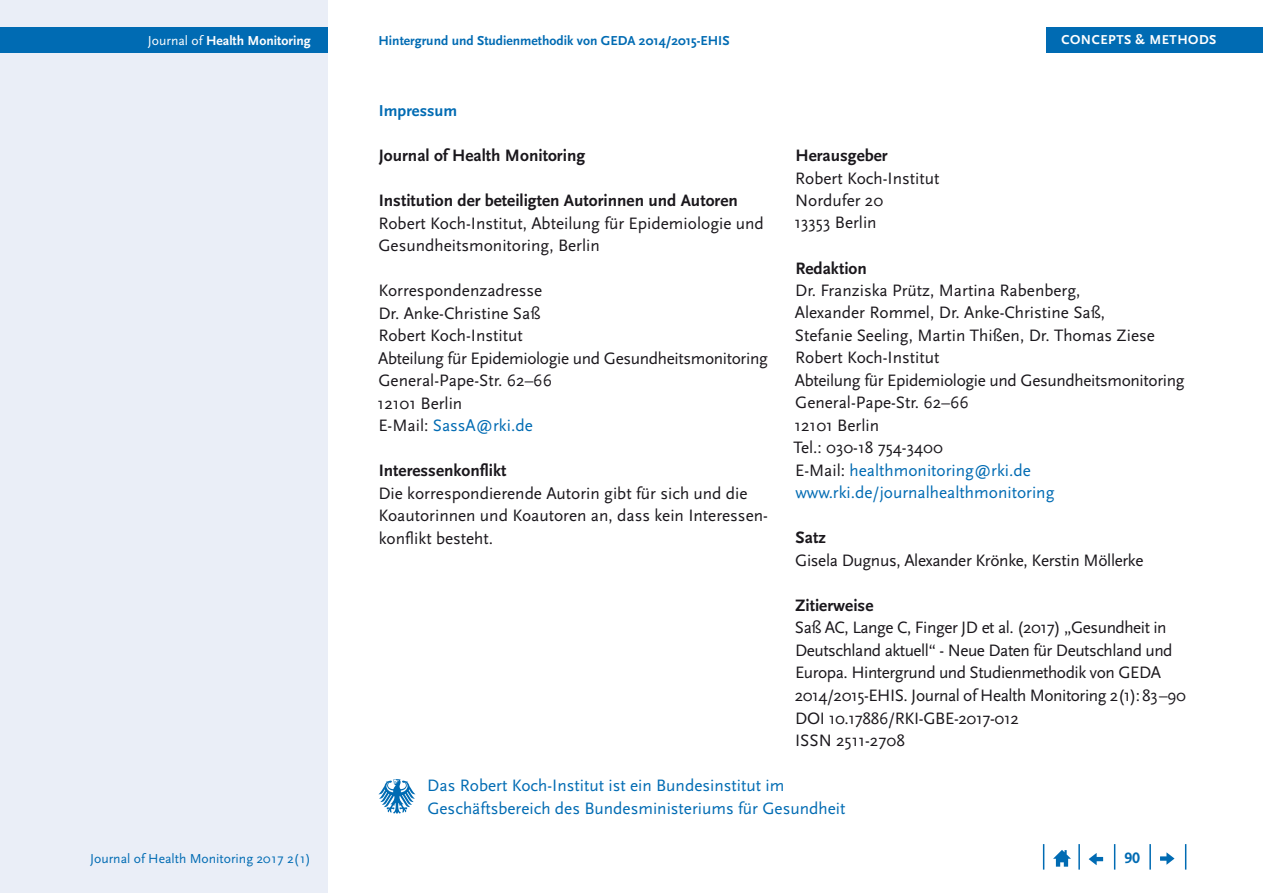
<style>
.page{position:relative;width:1263px;height:893px;background:#fff}
.page>*{position:absolute;margin:0;border:0;box-sizing:border-box;transform-origin:0 0}
.Impressum_Copy{font:17.25px/22.5px "Scala Sans Pro";color:#1a171c}
.Impressum_Copy-2{font:17.25px/22.5px "Scala Sans Pro";letter-spacing:-.025em;color:#1a171c}
.Impressum_Copy-3{font:17.25px/22.5px "Scala Sans Pro";color:#006bb3}
.Impressum_Copy-4{font:17.25px/22.5px "Scala Sans Pro";letter-spacing:-.02em;color:#1a171c}
.Impressum_Copy-5{font:700 17.25px "Scala Sans Pro";color:#1a171c}
.Copy{font:17.25px/22.5px "Scala Sans Pro";color:#1a171c}
.t1{font:700 16.5px "Scala Sans Pro";color:#006bb3}
.t2{font:700 15.75px "Scala Sans Pro";color:#006bb3}
.t3{font:700 13.65px "Scala Sans Pro";color:#006bb3}
.t4{font:13.65px "Scala Sans Pro";color:#006bb3}
.t5{font:700 13.65px "Scala Sans Pro";color:#fff}
.t6{font:700 13.5px "Scala Sans Pro";letter-spacing:.04em;color:#fff}
.s1{font-weight:400}
.s2{color:#1a171c}
</style>
<div class="page">
<div style="left:0;top:0;width:327px;height:893px;background:#eaeef7"></div>
<div style="left:0;top:28px;width:327px;height:25px;background:#006bb3"></div>
<svg style="left:1185px;top:844px;width:1px;height:26px"></svg>
<hr style="left:1149px;top:844px;width:2px;height:26px;background:#006bb3">
<svg style="left:1114px;top:844px;width:1px;height:26px"></svg>
<hr style="left:1078px;top:844px;width:2px;height:26px;background:#006bb3">
<svg style="left:1043px;top:844px;width:1px;height:26px"></svg>
<svg style="left:1053px;top:850px;width:18px;height:17px"></svg>
<svg style="left:1089px;top:853px;width:14px;height:12px"></svg>
<svg style="left:1160px;top:852px;width:14px;height:13px"></svg>
<div style="left:1046px;top:28px;width:217px;height:25px;background:#006bb3"></div>
<svg style="left:378px;top:779px;width:37px;height:35px"></svg>
<p class="t5" style="left:148px;top:33px;width:164px"><span class="s1">Journal of</span> Health Monitoring</p>
<p class="t3" style="left:378px;top:33px;width:353px">Hintergrund und Studienmethodik von GEDA 2014/2015-EHIS</p>
<h1 class="t1" style="left:379px;top:101px;width:80px">Impressum</h1>
<p class="Impressum_Copy-5" style="left:379px;top:145px;width:208px">Journal of Health Monitoring</p>
<h2 class="Impressum_Copy-5" style="left:379px;top:190px;width:361px">Institution der beteiligten Autorinnen und Autoren</h2>
<p class="Copy" style="left:378px;top:212px;width:387px">Robert Koch-Institut, Abteilung für Epidemiologie und<br>Gesundheitsmonitoring, Berlin</p>
<p class="Impressum_Copy" style="left:378px;top:279px;width:165px">Korrespondenzadresse</p>
<p class="Impressum_Copy" style="left:378px;top:302px;width:163px">Dr. Anke-Christine Saß</p>
<p class="Impressum_Copy" style="left:378px;top:324px;width:146px">Robert Koch-Institut</p>
<p class="Impressum_Copy-4" style="left:378px;top:347px;width:391px">Abteilung für Epidemiologie und Gesundheitsmonitoring</p>
<p class="Impressum_Copy" style="left:378px;top:369px;width:175px">General-Pape-Str. 62–66</p>
<p class="Impressum_Copy" style="left:378px;top:392px;width:86px">12101 Berlin</p>
<p class="Impressum_Copy-3" style="left:378px;top:414px;width:156px"><span class="s2">E-Mail:</span> SassA@rki.de</p>
<h2 class="Impressum_Copy-5" style="left:379px;top:460px;width:129px">Interessenkonflikt</h2>
<p class="Impressum_Copy" style="left:378px;top:482px;width:391px">Die korrespondierende Autorin gibt für sich und die<br>Koautorinnen und Koautoren an, dass kein Interessen&shy;konflikt besteht.</p>
<p class="t6" style="left:1061px;top:32px;width:157px">CONCEPTS &amp; METHODS</p>
<h2 class="Impressum_Copy-5" style="left:795px;top:145px;width:94px">Herausgeber</h2>
<p class="Impressum_Copy" style="left:795px;top:167px;width:146px">Robert Koch-Institut</p>
<p class="Impressum_Copy" style="left:795px;top:189px;width:90px">Nordufer 20</p>
<p class="Impressum_Copy" style="left:794px;top:212px;width:84px">13353 Berlin</p>
<h2 class="Impressum_Copy-5" style="left:795px;top:258px;width:73px">Redaktion</h2>
<p class="Impressum_Copy" style="left:795px;top:279px;width:287px">Dr. Franziska Prütz, Martina Rabenberg,</p>
<p class="Impressum_Copy" style="left:795px;top:302px;width:312px">Alexander Rommel, Dr. Anke-Christine Saß,</p>
<p class="Impressum_Copy" style="left:795px;top:324px;width:362px">Stefanie Seeling, Martin Thißen, Dr. Thomas Ziese</p>
<p class="Impressum_Copy" style="left:795px;top:347px;width:146px">Robert Koch-Institut</p>
<p class="Impressum_Copy-4" style="left:795px;top:369px;width:391px">Abteilung für Epidemiologie und Gesundheitsmonitoring<br>General-Pape-Str. 62–66</p>
<p class="Impressum_Copy" style="left:794px;top:414px;width:86px">12101 Berlin</p>
<p class="Impressum_Copy" style="left:793px;top:437px;width:151px">Tel.: 030-18 754-3400</p>
<p class="Impressum_Copy-3" style="left:795px;top:459px;width:237px"><span class="s2">E-Mail:</span> healthmonitoring@rki.de</p>
<p class="Impressum_Copy-3" style="left:795px;top:482px;width:260px">www.rki.de/journalhealthmonitoring</p>
<h2 class="Impressum_Copy-5" style="left:796px;top:528px;width:32px">Satz</h2>
<p class="Impressum_Copy-4" style="left:795px;top:549px;width:350px">Gisela Dugnus, Alexander Krönke, Kerstin Möllerke</p>
<h2 class="Impressum_Copy-5" style="left:795px;top:595px;width:80px">Zitierweise</h2>
<p class="Impressum_Copy-2" style="left:795px;top:617px;width:393px">Saß AC, Lange C, Finger JD et al. (2017) „Gesundheit in Deutschland aktuell“ - Neue Daten für Deutschland und Europa. Hintergrund und Studienmethodik von GEDA 2014/2015-EHIS. Journal of Health Monitoring 2(1):83–90<br>DOI 10.17886/RKI-GBE-2017-012</p>
<p class="Impressum_Copy" style="left:795px;top:729px;width:111px">ISSN 2511-2708</p>
<p class="Impressum_Copy-3" style="left:427px;top:774px;width:420px">Das Robert Koch-Institut ist ein Bundesinstitut im<br>Geschäftsbereich des Bundesministeriums für Gesundheit</p>
<p class="t4" style="left:90px;top:850px;width:222px">Journal of Health Monitoring 2017 2(1)</p>
<p class="t2" style="left:1124px;top:849px;width:17px">90</p>
</div>
